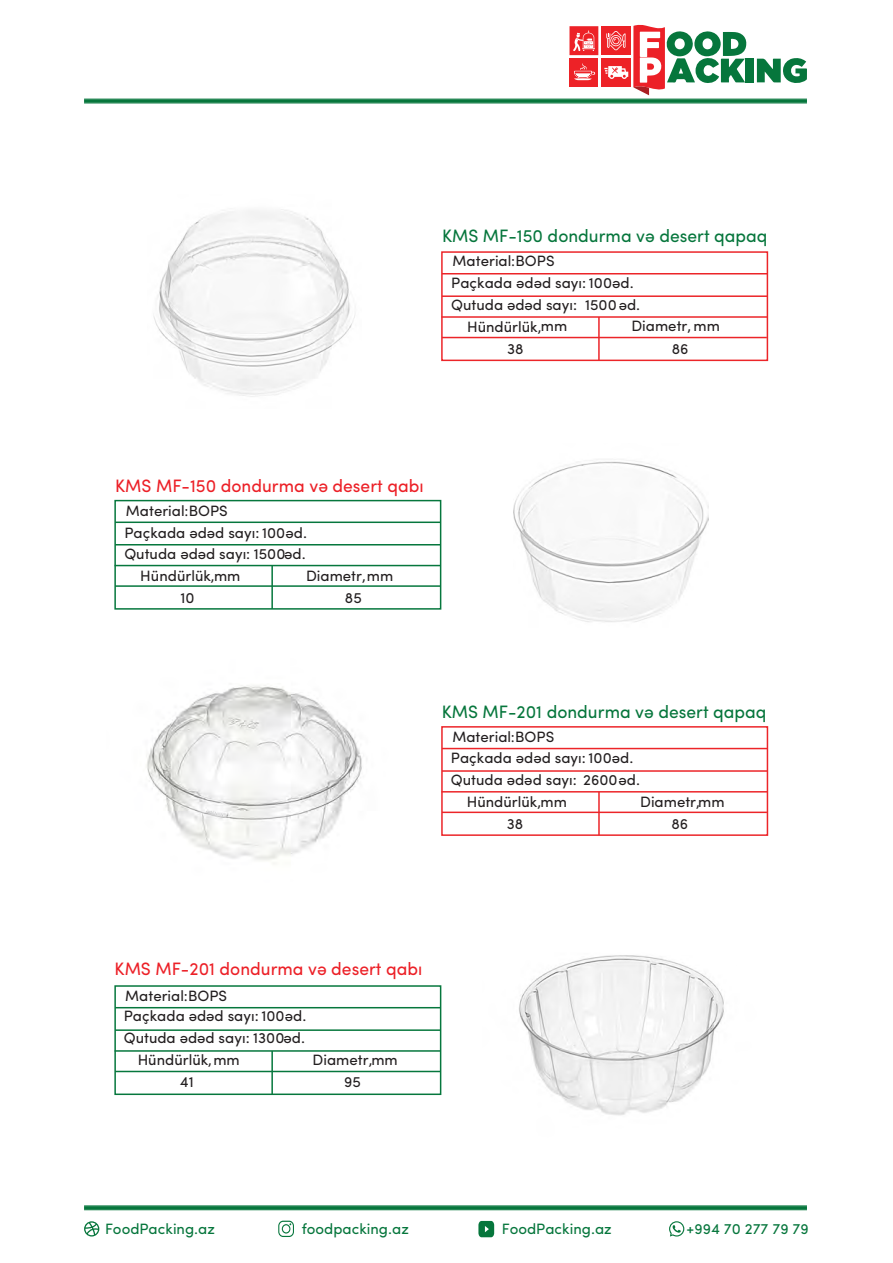
<style>
.page{position:relative;width:893px;height:1263px;background:#fff}
.page>*{position:absolute;margin:0;border:0;box-sizing:border-box;transform-origin:0 0}
.t1{font:18px "Sofia Pro";color:#06763c}
.t2{font:18px "Sofia Pro";color:#ec2027}
.t3{font:15px "Sofia Pro";color:#231f20}
.t4{font:15px "Sofia Pro";color:#06763c}
.s1{font-family:"Myriad Pro"}
</style>
<div class="page">
<img style="left:146px;top:685px;width:216px;height:179px">
<img style="left:519px;top:955px;width:205px;height:161px">
<img style="left:513px;top:461px;width:196px;height:161px">
<img style="left:153px;top:209px;width:202px;height:188px">
<div style="left:114px;top:500px;width:327px;height:110px;border:2px solid #06773d"></div>
<hr style="left:115px;top:521px;width:326px;height:2px;background:#06773d">
<hr style="left:115px;top:544px;width:326px;height:1px;background:#06773d">
<hr style="left:115px;top:565px;width:326px;height:1px;background:#06773d">
<hr style="left:115px;top:585px;width:325px;height:2px;background:#06773d">
<hr style="left:271px;top:565px;width:2px;height:44px;background:#06773d">
<div style="left:114px;top:985px;width:327px;height:110px;border:2px solid #06773d"></div>
<hr style="left:115px;top:1007px;width:326px;height:1px;background:#06773d">
<hr style="left:115px;top:1029px;width:326px;height:2px;background:#06773d">
<hr style="left:115px;top:1050px;width:326px;height:2px;background:#06773d">
<hr style="left:115px;top:1071px;width:325px;height:1px;background:#06773d">
<hr style="left:271px;top:1051px;width:2px;height:43px;background:#06773d">
<div style="left:441px;top:251px;width:327px;height:110px;border:2px solid #ec2529"></div>
<hr style="left:442px;top:273px;width:325px;height:1px;background:#ec2529">
<hr style="left:442px;top:295px;width:325px;height:2px;background:#ec2529">
<hr style="left:441px;top:316px;width:326px;height:2px;background:#ec2529">
<hr style="left:442px;top:337px;width:325px;height:1px;background:#ec2529">
<hr style="left:598px;top:317px;width:2px;height:43px;background:#ec2529">
<div style="left:441px;top:726px;width:327px;height:110px;border:2px solid #ec2529"></div>
<hr style="left:442px;top:748px;width:325px;height:1px;background:#ec2529">
<hr style="left:442px;top:770px;width:325px;height:2px;background:#ec2529">
<hr style="left:441px;top:791px;width:326px;height:1px;background:#ec2529">
<hr style="left:442px;top:811px;width:325px;height:2px;background:#ec2529">
<hr style="left:598px;top:792px;width:2px;height:43px;background:#ec2529">
<svg style="left:84px;top:99px;width:723px;height:4px"></svg>
<hr style="left:84px;top:103px;width:723px;height:1px;background:#06763c">
<hr style="left:84px;top:1205px;width:723px;height:1px;background:#06763c">
<hr style="left:84px;top:1206px;width:723px;height:3px;background:#06763c">
<hr style="left:84px;top:1209px;width:723px;height:1px;background:#06763c">
<div style="left:569px;top:58px;width:29px;height:29px;background:#ed2227"></div>
<div style="left:601px;top:26px;width:30px;height:29px;background:#ed2227"></div>
<div style="left:601px;top:58px;width:30px;height:29px;background:#ed2227"></div>
<svg style="left:757px;top:58px;width:50px;height:25px"></svg>
<div style="left:746px;top:58px;width:8px;height:25px;background:#06763c"></div>
<svg style="left:569px;top:26px;width:29px;height:29px"></svg>
<svg style="left:604px;top:25px;width:143px;height:70px"></svg>
<svg style="left:574px;top:63px;width:21px;height:17px"></svg>
<svg style="left:669px;top:1221px;width:15px;height:16px"></svg>
<svg style="left:84px;top:1221px;width:15px;height:15px"></svg>
<svg style="left:278px;top:1221px;width:16px;height:16px"></svg>
<svg style="left:478px;top:1221px;width:16px;height:16px"></svg>
<p class="t1" style="left:442px;top:223px;width:327px">KMS MF-150 dondurma vÿ desert qapaq</p>
<p class="t3" style="left:451px;top:272px;width:184px">Paçkada ÿdÿd sayı: 100ÿd.</p>
<p class="t3" style="left:451px;top:293px;width:191px">Qutuda ÿdÿd sayı: 1500 ÿd.</p>
<p class="t3" style="left:467px;top:315px;width:102px">Hündürlük,mm</p>
<p class="t3" style="left:631px;top:315px;width:90px">Diametr, mm</p>
<p class="t3" style="left:507px;top:337px;width:18px">38</p>
<p class="t3" style="left:672px;top:337px;width:18px">86</p>
<p class="t3" style="left:453px;top:250px;width:103px">Material<span class="s1">:</span>BOPS</p>
<p class="t2" style="left:115px;top:472px;width:310px">KMS MF-150 dondurma vÿ desert qabı</p>
<p class="t3" style="left:124px;top:521px;width:184px">Paçkada ÿdÿd sayı: 100ÿd.</p>
<p class="t3" style="left:124px;top:543px;width:183px">Qutuda ÿdÿd sayı: 1500ÿd.</p>
<p class="t3" style="left:140px;top:565px;width:102px">Hündürlük,mm</p>
<p class="t3" style="left:306px;top:565px;width:89px">Diametr,mm</p>
<p class="t3" style="left:180px;top:587px;width:16px">10</p>
<p class="t3" style="left:345px;top:587px;width:18px">85</p>
<p class="t3" style="left:126px;top:500px;width:103px">Material<span class="s1">:</span>BOPS</p>
<p class="t1" style="left:442px;top:698px;width:326px">KMS MF-201 dondurma vÿ desert qapaq</p>
<p class="t3" style="left:451px;top:747px;width:184px">Paçkada ÿdÿd sayı: 100ÿd.</p>
<p class="t3" style="left:451px;top:769px;width:191px">Qutuda ÿdÿd sayı: 2600ÿd.</p>
<p class="t3" style="left:467px;top:790px;width:102px">Hündürlük,mm</p>
<p class="t3" style="left:640px;top:790px;width:86px">Diametr,mm</p>
<p class="t3" style="left:507px;top:813px;width:18px">38</p>
<p class="t3" style="left:671px;top:813px;width:18px">86</p>
<p class="t3" style="left:452px;top:725px;width:103px">Material<span class="s1">:</span>BOPS</p>
<p class="t2" style="left:115px;top:956px;width:309px">KMS MF-201 dondurma vÿ desert qabı</p>
<p class="t3" style="left:124px;top:1005px;width:184px">Paçkada ÿdÿd sayı: 100ÿd.</p>
<p class="t3" style="left:124px;top:1026px;width:183px">Qutuda ÿdÿd sayı: 1300ÿd.</p>
<p class="t3" style="left:138px;top:1048px;width:104px">Hündürlük,mm</p>
<p class="t3" style="left:313px;top:1048px;width:87px">Diametr,mm</p>
<p class="t3" style="left:180px;top:1070px;width:15px">41</p>
<p class="t3" style="left:344px;top:1070px;width:18px">95</p>
<p class="t3" style="left:125px;top:985px;width:103px">Material<span class="s1">:</span>BOPS</p>
<p class="t4" style="left:105px;top:1218px;width:111px">FoodPacking.az</p>
<p class="t4" style="left:302px;top:1218px;width:109px">foodpacking.az</p>
<p class="t4" style="left:502px;top:1218px;width:111px">FoodPacking.az</p>
<p class="t4" style="left:687px;top:1218px;width:124px">+994 70 277 79 79</p>
</div>
